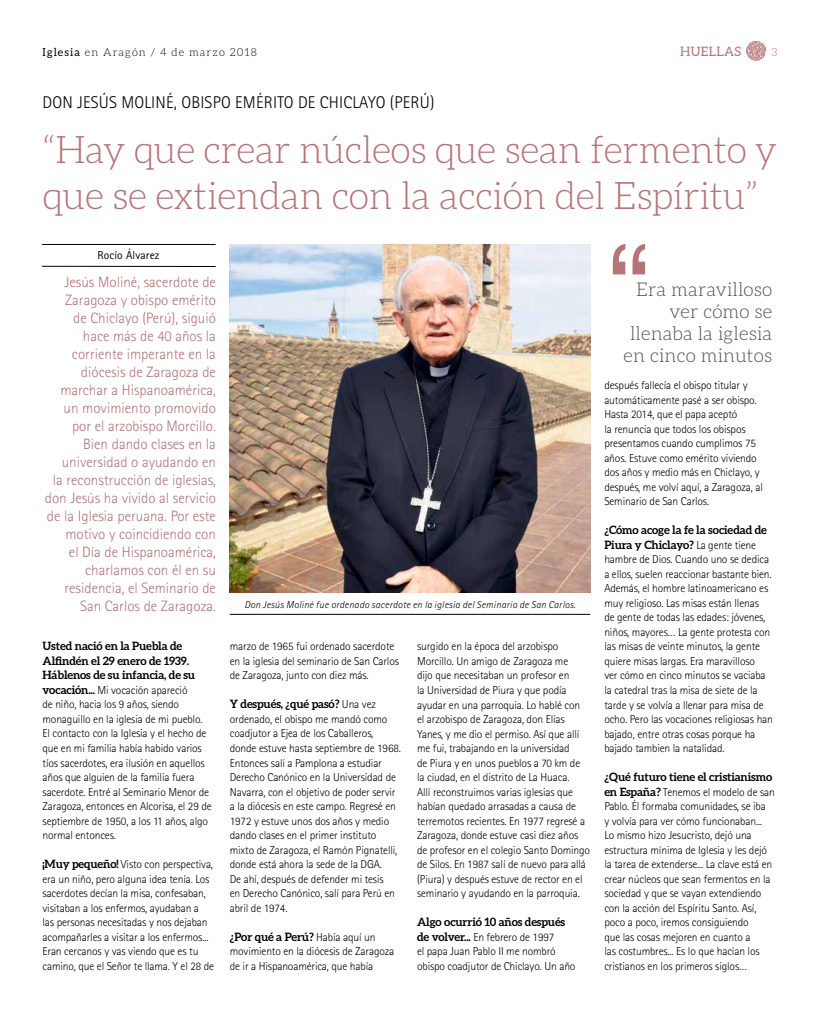
<style>
.page{position:relative;width:820px;height:1021px;background:#fff}
.page>*{position:absolute;margin:0;border:0;box-sizing:border-box;transform-origin:0 0}
.t1{font:120px "Helvetica";color:#b47478}
.t2{font:300 38px/45.6px "Aleo";letter-spacing:-.01em;color:#b47478}
.t3{font:300 19px/22px "Aleo";letter-spacing:.01em;color:#544d48;text-align:right}
.t4{font:300 17px "Rotis Sans Serif";letter-spacing:.01em;color:#000}
.t5{font:300 15px/18px "Rotis Sans Serif";color:#b47478;text-align:right}
.t6{font:13px "Aleo";letter-spacing:.025em;color:#b47478}
.t7{font:300 11.5px/14.5px "Rotis Sans Serif";letter-spacing:-.01em;color:#000}
.t8{font:700 11.5px/14.5px "Aleo";letter-spacing:-.01em;color:#000}
.t9{font:11.5px "Rotis Sans Serif";letter-spacing:.01em;color:#000}
.t10{font:300 11px "Aleo";letter-spacing:.1em;color:#000}
.t11{font:300 11px "Aleo";color:#b47478}
.t12{font:italic 300 10px "Rotis Sans Serif";letter-spacing:.025em;color:#000}
.s1{font-weight:400}
.s2{font-family:"Aleo";font-weight:700}
.s3{font-family:"Rotis Sans Serif";font-weight:300}
</style>
<div class="page">
<svg style="left:746px;top:41px;width:19px;height:20px"></svg>
<hr style="left:42px;top:244px;width:173px;height:1px;background:#000">
<hr style="left:42px;top:266px;width:173px;height:1px;background:#000">
<img style="left:230px;top:244px;width:360px;height:348px">
<hr style="left:230px;top:614px;width:360px;height:1px;background:#000">
<p class="t10" style="left:43px;top:46px;width:216px"><span class="s1">Iglesia</span> en Aragón / 4 de marzo 2018</p>
<p class="t6" style="left:680px;top:44px;width:63px">HUELLAS</p>
<p class="t11" style="left:771px;top:46px;width:7px">3</p>
<h3 class="t4" style="left:43px;top:93px;width:393px">DON JESÚS MOLINÉ, OBISPO EMÉRITO DE CHICLAYO (PERÚ)</h3>
<h2 class="t2" style="left:43px;top:127px;width:736px">“Hay que crear núcleos que sean fermento y que se extiendan con la acción del Espíritu”</h2>
<p class="t9" style="left:97px;top:248px;width:64px">Rocío Álvarez</p>
<p class="t5" style="left:45px;top:273px;width:173px">Jesús Moliné, sacerdote de<br>Zaragoza y obispo emérito<br>de Chiclayo (Perú), siguió hace más de 40 años la corriente imperante en la diócesis de Zaragoza de marchar a Hispanoamérica, un movimiento promovido por el arzobispo Morcillo.<br>Bien dando clases en la universidad o ayudando en<br>la reconstrucción de iglesias, don Jesús ha vivido al servicio de la Iglesia peruana. Por este motivo y coincidiendo con<br>el Día de Hispanoamérica, charlamos con él en su residencia, el Seminario de<br>San Carlos de Zaragoza.</p>
<p class="t8" style="left:43px;top:638px;width:154px">Usted nació en la Puebla de<br>Alfindén el 29 enero de 1939.<br>Háblenos de su infancia, de su</p>
<p class="t7" style="left:43px;top:682px;width:170px"><span class="s2">vocación...</span> Mi vocación apareció<br>de niño, hacia los 9 años, siendo monaguillo en la iglesia de mi pueblo.<br>El contacto con la Iglesia y el hecho de que en mi familia había habido varios tíos sacerdotes, era ilusión en aquellos años que alguien de la familia fuera sacerdote. Entré al Seminario Menor de Zaragoza, entonces en Alcorisa, el 29 de septiembre de 1950, a los 11 años, algo normal entonces.</p>
<p class="t7" style="left:43px;top:857px;width:173px"><span class="s2">¡Muy pequeño!</span> Visto con perspectiva, era un niño, pero alguna idea tenía. Los sacerdotes decían la misa, confesaban, visitaban a los enfermos, ayudaban a<br>las personas necesitadas y nos dejaban acompañarles a visitar a los enfermos...<br>Eran cercanos y vas viendo que es tu camino, que el Señor te llama. Y el 28 de</p>
<p class="t12" style="left:244px;top:598px;width:333px">Don Jesús Moliné fue ordenado sacerdote en la iglesia del Seminario de San Carlos.</p>
<p class="t7" style="left:230px;top:639px;width:171px">marzo de 1965 fui ordenado sacerdote en la iglesia del seminario de San Carlos de Zaragoza, junto con diez más.</p>
<p class="t8" style="left:230px;top:697px;width:147px">Y después, ¿qué pasó? <span class="s3">Una vez</span></p>
<p class="t7" style="left:230px;top:711px;width:172px">ordenado, el obispo me mandó como coadjutor a Ejea de los Caballeros, donde estuve hasta septiembre de 1968.<br>Entonces salí a Pamplona a estudiar Derecho Canónico en la Universidad de Navarra, con el objetivo de poder servir a la diócesis en este campo. Regresé en 1972 y estuve unos dos años y medio dando clases en el primer instituto mixto de Zaragoza, el Ramón Pignatelli, donde está ahora la sede de la DGA.<br>De ahí, después de defender mi tesis<br>en Derecho Canónico, salí para Perú en abril de 1974.</p>
<p class="t8" style="left:230px;top:929px;width:147px">¿Por qué a Perú? <span class="s3">Había aquí un</span></p>
<p class="t7" style="left:230px;top:944px;width:166px">movimiento en la diócesis de Zaragoza de ir a Hispanoamérica, que había</p>
<p class="t7" style="left:417px;top:639px;width:174px">surgido en la época del arzobispo Morcillo. Un amigo de Zaragoza me<br>dijo que necesitaban un profesor en<br>la Universidad de Piura y que podía ayudar en una parroquia. Lo hablé con el arzobispo de Zaragoza, don Elías Yanes, y me dio el permiso. Así que allí me fui, trabajando en la universidad<br>de Piura y en unos pueblos a 70 km de la ciudad, en el distrito de La Huaca.<br>Allí reconstruimos varias iglesias que habían quedado arrasadas a causa de terremotos recientes. En 1977 regresé a Zaragoza, donde estuve casi diez años de profesor en el colegio Santo Domingo de Silos. En 1987 salí de nuevo para allá (Piura) y después estuve de rector en el seminario y ayudando en la parroquia.</p>
<p class="t8" style="left:417px;top:914px;width:150px">Algo ocurrió 10 años después</p>
<p class="t7" style="left:417px;top:929px;width:160px"><span class="s2">de volver...</span> En febrero de 1997<br>el papa Juan Pablo II me nombró obispo coadjutor de Chiclayo. Un año</p>
<h1 class="t1" style="left:608px;top:196px;width:41px">“</h1>
<h3 class="t3" style="left:623px;top:278px;width:150px">Era maravilloso ver cómo se llenaba la iglesia en cinco minutos</h3>
<p class="t7" style="left:604px;top:378px;width:160px">después fallecía el obispo titular y automáticamente pasé a ser obispo.<br>Hasta 2014, que el papa aceptó<br>la renuncia que todos los obispos presentamos cuando cumplimos 75 años. Estuve como emérito viviendo dos años y medio más en Chiclayo, y después, me volví aquí, a Zaragoza, al Seminario de San Carlos.</p>
<p class="t8" style="left:604px;top:523px;width:164px">¿Cómo acoge la fe la sociedad de<br>Piura y Chiclayo? <span class="s3">La gente tiene</span></p>
<p class="t7" style="left:604px;top:552px;width:170px">hambre de Dios. Cuando uno se dedica a ellos, suelen reaccionar bastante bien.<br>Además, el hombre latinoamericano es muy religioso. Las misas están llenas<br>de gente de todas las edades: jóvenes, niños, mayores… La gente protesta con las misas de veinte minutos, la gente quiere misas largas. Era maravilloso<br>ver cómo en cinco minutos se vaciaba la catedral tras la misa de siete de la tarde y se volvía a llenar para misa de ocho. Pero las vocaciones religiosas han bajado, entre otras cosas porque ha bajado tambien la natalidad.</p>
<p class="t8" style="left:604px;top:769px;width:169px">¿Qué futuro tiene el cristianismo</p>
<p class="t7" style="left:604px;top:784px;width:172px"><span class="s2">en España?</span> Tenemos el modelo de san Pablo. Él formaba comunidades, se iba<br>y volvía para ver cómo funcionaban...<br>Lo mismo hizo Jesucristo, dejó una estructura mínima de Iglesia y les dejó la tarea de extenderse... La clave está en crear núcleos que sean fermentos en la sociedad y que se vayan extendiendo con la acción del Espíritu Santo. Así, poco a poco, iremos consiguiendo<br>que las cosas mejoren en cuanto a<br>las costumbres... Es lo que hacían los cristianos en los primeros siglos…</p>
</div>
